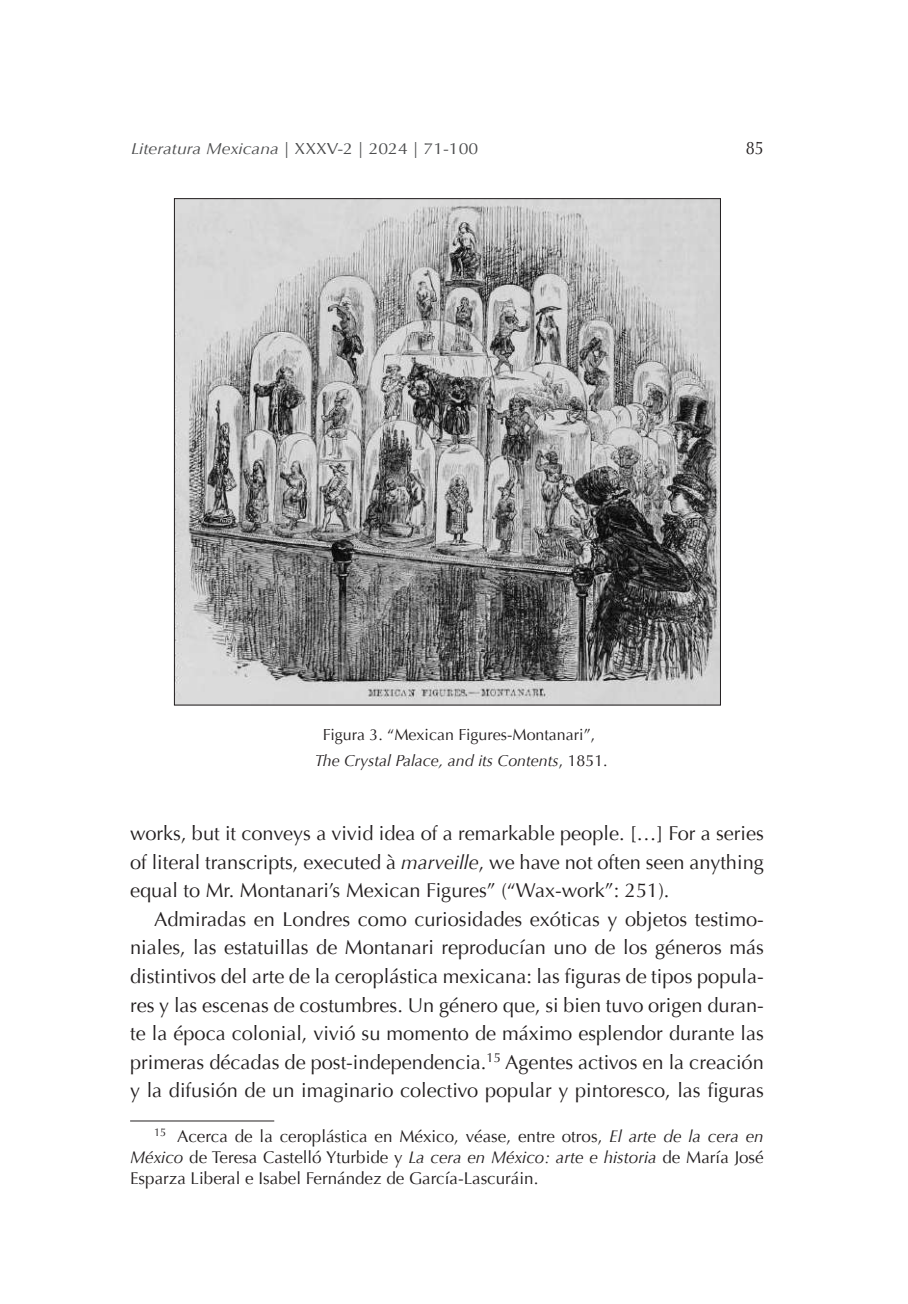
<style>
.page{position:relative;width:908px;height:1304px;background:#fff}
.page>*{position:absolute;margin:0;border:0;box-sizing:border-box;transform-origin:0 0}
.t1{font:20px/28.6px "Optima";color:#231f20;text-align:justify}
.t2{font:18px "Optima";color:#231f20;scale:.9 1}
.t3{font:17px/21px "Optima";color:#231f20;text-align:justify}
.t4{font:16px/26px "Optima";color:#231f20;text-align:center}
.t5{font:16px "Optima";color:#4b4c4d;scale:1.1 1}
.s1{font-style:italic}
</style>
<div class="page">
<hr style="left:130px;top:1121px;width:144px;height:1px;background:#231f20">
<img style="left:176px;top:200px;width:542px;height:503px">
<p class="t5" style="left:131px;top:139px;width:317px"><span class="s1">Literatura Mexicana</span> | xXxV-2 | 2024 | 71-100</p>
<p class="t2" style="left:745px;top:137px;width:22px">85</p>
<p class="t4" style="left:314px;top:722px;width:294px">Figura 3. “Mexican Figures-Montanari”,<br><span class="s1">The Crystal Palace, and its Contents</span>, 1851.</p>
<p class="t1" style="left:130px;top:819px;width:635px">works, but it conveys a vivid idea of a remarkable people. […] For a series of literal transcripts, executed à <span class="s1">marveille</span>, we have not often seen anything equal to Mr. Montanari’s Mexican Figures” (“Wax-work”: 251).</p>
<p class="t1" style="left:130px;top:905px;width:635px;text-indent:24px">Admiradas en Londres como curiosidades exóticas y objetos testimo&shy;niales, las estatuillas de Montanari reproducían uno de los géneros más distintivos del arte de la ceroplástica mexicana: las figuras de tipos popula&shy;res y las escenas de costumbres. Un género que, si bien tuvo origen duran&shy;te la época colonial, vivió su momento de máximo esplendor durante las primeras décadas de post-independencia.<sup>15</sup> Agentes activos en la creación y la difusión de un imaginario colectivo popular y pintoresco, las figuras</p>
<p class="t3" style="left:130px;top:1126px;width:635px;text-indent:24px"><sup>15</sup> Acerca de la ceroplástica en México, véase, entre otros, <span class="s1">El arte de la cera en México</span> de Teresa Castelló Yturbide y <span class="s1">La cera en México: arte e historia</span> de María José Esparza Liberal e Isabel Fernández de García-Lascuráin.</p>
</div>
